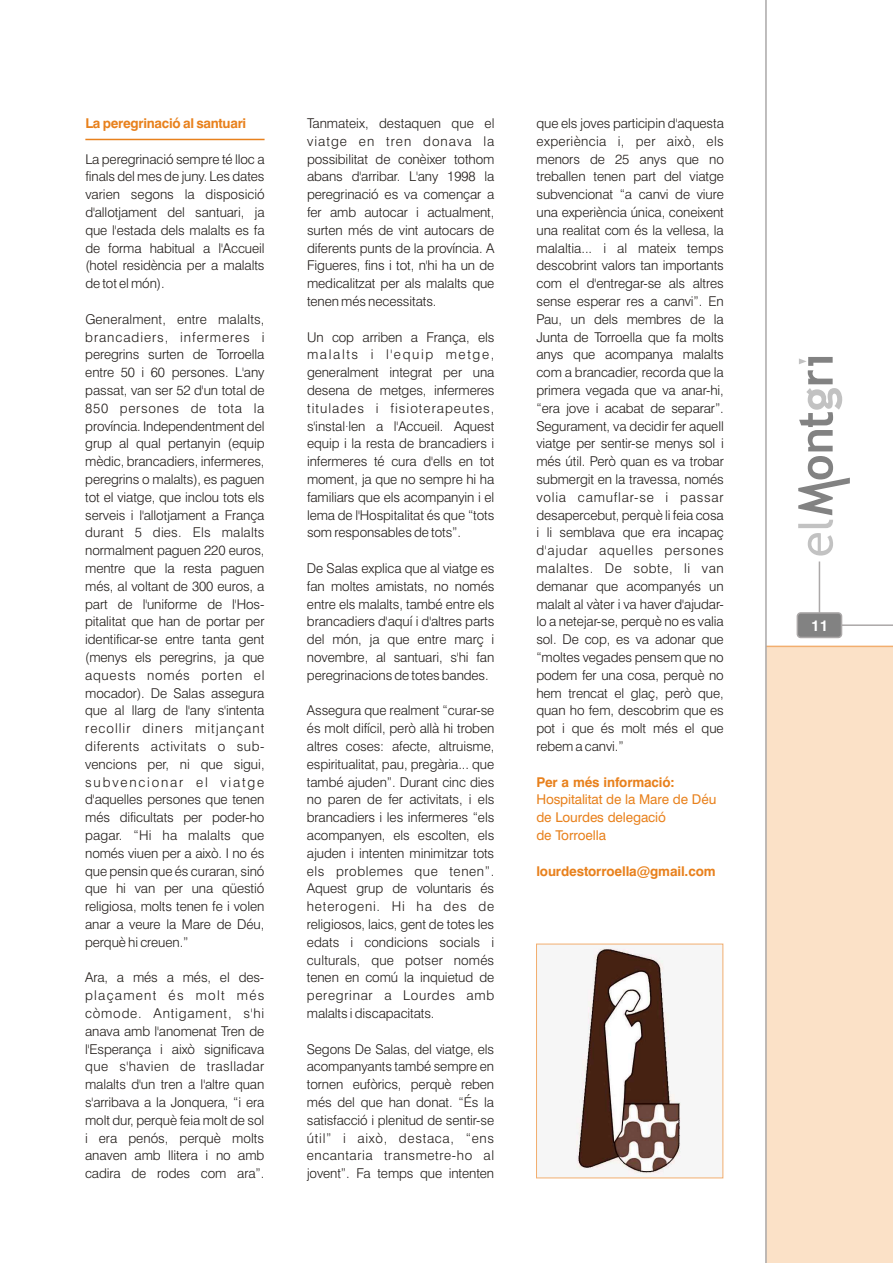
<style>
.page{position:relative;width:893px;height:1263px;background:#fff}
.page>*{position:absolute;margin:0;border:0;box-sizing:border-box;transform-origin:0 0}
.t1{font:700 15px "Swiss 721 BT";color:#fff}
.t2{font:300 13.5px/17.9px "Swiss 721 BT";letter-spacing:-.01em;color:#1f1a17;text-align:justify}
.t3{font:700 13.5px "Swiss 721 BT";letter-spacing:-.01em;color:#e8811d}
.t4{font:13.5px/17.9px "Swiss 721 BT";letter-spacing:-.01em;color:#e8811d}
</style>
<div class="page">
<div style="left:767px;top:647px;width:126px;height:616px;background:#fbe1c7"></div>
<hr style="left:766px;top:646px;width:127px;height:1px;background:#f2ae6f">
<div style="left:797px;top:612px;width:45px;height:26px;background:#828282;border:2px solid #aba8a8;border-radius:3px"></div>
<hr style="left:841px;top:624px;width:52px;height:2px;background:#aba8a8">
<hr style="left:819px;top:561px;width:1px;height:52px;background:#aba8a8">
<svg style="left:798px;top:357px;width:52px;height:198px"></svg>
<hr style="left:765px;top:0;width:2px;height:1263px;background:#aba8a8">
<hr style="left:85px;top:139px;width:180px;height:1px;background:#e8811d">
<img style="left:576px;top:948px;width:105px;height:228px">
<div style="left:536px;top:944px;width:187px;height:234px;border:1px solid #f2ae6f"></div>
<p class="t3" style="left:85px;top:118px;width:162px">La peregrinació al santuari</p>
<p class="t2" style="left:85px;top:151px;width:181px">La peregrinació sempre té lloc a finals del mes de juny. Les dates varien segons la disposició d'allotjament del santuari, ja que l'estada dels malalts es fa de forma habitual a l'Accueil (hotel residència per a malalts de tot el món).</p>
<p class="t2" style="left:85px;top:311px;width:181px">Generalment, entre malalts, brancadiers, infermeres i peregrins surten de Torroella entre 50 i 60 persones. L'any passat, van ser 52 d'un total de 850 persones de tota la província. Independentment del grup al qual pertanyin (equip mèdic, brancadiers, infermeres, peregrins o malalts), es paguen tot el viatge, que inclou tots els serveis i l'allotjament a França durant 5 dies. Els malalts normalment paguen 220 euros, mentre que la resta paguen més, al voltant de 300 euros, a part de l'uniforme de l'Hos&shy;pitalitat que han de portar per identificar-se entre tanta gent (menys els peregrins, ja que aquests només porten el mocador). De Salas assegura que al llarg de l'any s'intenta recollir diners mitjançant diferents activitats o sub&shy;vencions per, ni que sigui, subvencionar el viatge d'aquelles persones que tenen més dificultats per poder-ho pagar. “Hi ha malalts que només viuen per a això. I no és que pensin que és curaran, sinó que hi van per una qüestió religiosa, molts tenen fe i volen anar a veure la Mare de Déu, perquè hi creuen.”</p>
<p class="t2" style="left:85px;top:970px;width:181px">Ara, a més a més, el des&shy;plaçament és molt més còmode. Antigament, s'hi anava amb l'anomenat Tren de l'Esperança i això significava que s'havien de traslladar malalts d'un tren a l'altre quan s'arribava a la Jonquera, “i era molt dur, perquè feia molt de sol i era penós, perquè molts anaven amb llitera i no amb cadira de rodes com ara”.</p>
<p class="t2" style="left:307px;top:115px;width:189px">Tanmateix, destaquen que el viatge en tren donava la possibilitat de conèixer tothom abans d'arribar. L'any 1998 la peregrinació es va començar a fer amb autocar i actualment, surten més de vint autocars de diferents punts de la província. A Figueres, fins i tot, n'hi ha un de medicalitzat per als malalts que tenen més necessitats.</p>
<p class="t2" style="left:307px;top:329px;width:189px">Un cop arriben a França, els malalts i l'equip metge, generalment integrat per una desena de metges, infermeres titulades i fisioterapeutes, s'instal·len a l'Accueil. Aquest equip i la resta de brancadiers i infermeres té cura d'ells en tot moment, ja que no sempre hi ha familiars que els acompanyin i el lema de l'Hospitalitat és que “tots som responsables de tots”.</p>
<p class="t2" style="left:307px;top:560px;width:189px">De Salas explica que al viatge es fan moltes amistats, no només entre els malalts, també entre els brancadiers d'aquí i d'altres parts del món, ja que entre març i novembre, al santuari, s'hi fan peregrinacions de totes bandes.</p>
<p class="t2" style="left:307px;top:703px;width:189px">Assegura que realment “curar-se és molt difícil, però allà hi troben altres coses: afecte, altruisme, espiritualitat, pau, pregària... que també ajuden”. Durant cinc dies no paren de fer activitats, i els brancadiers i les infermeres “els acompanyen, els escolten, els ajuden i intenten minimitzar tots els problemes que tenen”.<br>Aquest grup de voluntaris és heterogeni. Hi ha des de religiosos, laics, gent de totes les edats i condicions socials i culturals, que potser només tenen en comú la inquietud de peregrinar a Lourdes amb malalts i discapacitats.</p>
<p class="t2" style="left:307px;top:1041px;width:189px">Segons De Salas, del viatge, els acompanyants també sempre en tornen eufòrics, perquè reben més del que han donat. “És la satisfacció i plenitud de sentir-se útil” i això, destaca, “ens encantaria transmetre-ho al jovent”. Fa temps que intenten</p>
<p class="t2" style="left:536px;top:115px;width:189px">que els joves participin d'aquesta experiència i, per això, els menors de 25 anys que no treballen tenen part del viatge subvencionat “a canvi de viure una experiència única, coneixent una realitat com és la vellesa, la malaltia... i al mateix temps descobrint valors tan importants com el d'entregar-se als altres sense esperar res a canvi”. En Pau, un dels membres de la Junta de Torroella que fa molts anys que acompanya malalts com a brancadier, recorda que la primera vegada que va anar-hi, “era jove i acabat de separar”.<br>Segurament, va decidir fer aquell viatge per sentir-se menys sol i més útil. Però quan es va trobar submergit en la travessa, només volia camuflar-se i passar desapercebut, perquè li feia cosa i li semblava que era incapaç d'ajudar aquelles persones malaltes. De sobte, li van demanar que acompanyés un malalt al vàter i va haver d'ajudar&shy;lo a netejar-se, perquè no es valia sol. De cop, es va adonar que “moltes vegades pensem que no podem fer una cosa, perquè no hem trencat el glaç, però que, quan ho fem, descobrim que es pot i que és molt més el que rebem a canvi.”</p>
<p class="t3" style="left:536px;top:776px;width:140px">Per a més informació:</p>
<p class="t4" style="left:536px;top:792px;width:181px">Hospitalitat de la Mare de Déu de Lourdes delegació<br>de Torroella</p>
<p class="t3" style="left:536px;top:865px;width:181px">lourdestorroella@gmail.com</p>
<p class="t1" style="left:811px;top:620px;width:19px">11</p>
</div>
